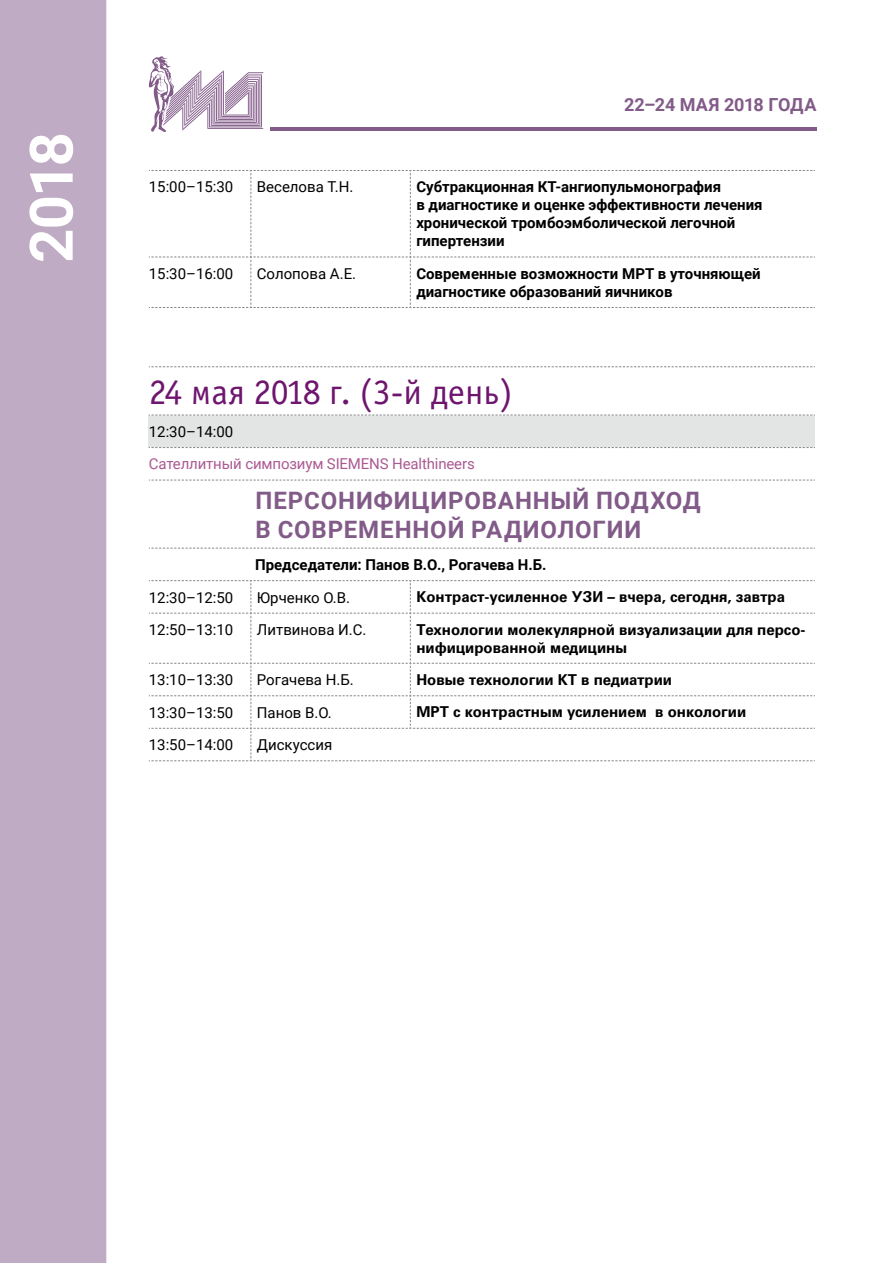
<style>
.page{position:relative;width:893px;height:1263px;background:#fff}
.page>*{position:absolute;margin:0;border:0;box-sizing:border-box;transform-origin:0 0}
.t1{font:700 60px "Roboto";color:#fff}
.t2{font:36px "Officina Sans Book C";color:#6e156e}
.t3{font:700 24px/28.8px "Roboto";letter-spacing:.035em;color:#825b89}
.t4{font:700 18px "Roboto";letter-spacing:-.005em;color:#825b89}
.t5{font:700 15px/18px "Roboto";color:#000}
.t6{font:700 15px/18px "Univers C";color:#000}
.t7{font:15px "Roboto";color:#000}
.t8{font:15px "Roboto";letter-spacing:-.01em;color:#aa5991}
</style>
<div class="page">
<div style="left:0;top:0;width:106px;height:1263px;background:#bfabc3"></div>
<hr style="left:270px;top:128px;width:546px;height:3px;background:#825b89">
<svg style="left:148px;top:56px;width:116px;height:76px"></svg>
<div style="left:149px;top:415px;width:666px;height:33px;background:#e3e4e4"></div>
<svg style="left:149px;top:366px;width:666px;height:1px"></svg>
<svg style="left:149px;top:480px;width:666px;height:1px"></svg>
<svg style="left:149px;top:548px;width:666px;height:1px"></svg>
<svg style="left:149px;top:415px;width:666px;height:1px"></svg>
<svg style="left:149px;top:447px;width:666px;height:1px"></svg>
<svg style="left:149px;top:580px;width:666px;height:181px"></svg>
<svg style="left:149px;top:170px;width:666px;height:138px"></svg>
<h1 class="t1" style="left:9px;top:263px;width:132px;rotate:-90deg">2018</h1>
<p class="t4" style="left:624px;top:92px;width:194px">22–24 МАЯ 2018 ГОДА</p>
<p class="t7" style="left:149px;top:176px;width:86px">15:00–15:30</p>
<p class="t7" style="left:257px;top:176px;width:98px">Веселова Т.Н.</p>
<p class="t5" style="left:416px;top:177px;width:348px">Субтракционная КТ-ангиопульмонография<br>в диагностике и оценке эффективности лечения хронической тромбоэмболической легочной гипертензии</p>
<p class="t7" style="left:149px;top:263px;width:86px">15:30–16:00</p>
<p class="t7" style="left:257px;top:263px;width:101px">Солопова А.Е.</p>
<p class="t5" style="left:416px;top:264px;width:346px">Современные возможности МРТ в уточняющей диагностике образований яичников</p>
<h2 class="t2" style="left:149px;top:373px;width:365px">24 мая 2018 г. (3-й день)</h2>
<p class="t7" style="left:149px;top:421px;width:86px">12:30–14:00</p>
<p class="t8" style="left:149px;top:454px;width:327px">Сателлитный симпозиум SIEMENS Healthineers</p>
<h3 class="t3" style="left:256px;top:485px;width:447px">ПЕРСОНИФИЦИРОВАННЫЙ ПОДХОД<br>В СОВРЕМЕННОЙ РАДИОЛОГИИ</h3>
<p class="t5" style="left:255px;top:555px;width:293px">Председатели: Панов В.О., Рогачева Н.Б.</p>
<p class="t7" style="left:149px;top:587px;width:86px">12:30–12:50</p>
<p class="t7" style="left:257px;top:587px;width:95px">Юрченко О.В.</p>
<p class="t6" style="left:416px;top:588px;width:370px">Контраст-усиленное УЗИ – вчера, сегодня, завтра</p>
<p class="t7" style="left:149px;top:619px;width:86px">12:50–13:10</p>
<p class="t7" style="left:257px;top:619px;width:111px">Литвинова И.С.</p>
<p class="t6" style="left:416px;top:620px;width:391px">Технологии молекулярной визуализации для персо&shy;нифицированной медицины</p>
<p class="t7" style="left:149px;top:669px;width:86px">13:10–13:30</p>
<p class="t7" style="left:257px;top:669px;width:98px">Рогачева Н.Б.</p>
<p class="t6" style="left:416px;top:670px;width:257px">Новые технологии КТ в педиатрии</p>
<p class="t7" style="left:149px;top:702px;width:86px">13:30–13:50</p>
<p class="t7" style="left:257px;top:702px;width:77px">Панов В.О.</p>
<p class="t6" style="left:416px;top:703px;width:331px">МРТ с контрастным усилением в онкологии</p>
<p class="t7" style="left:149px;top:734px;width:86px">13:50–14:00</p>
<p class="t7" style="left:257px;top:734px;width:77px">Дискуссия</p>
</div>
